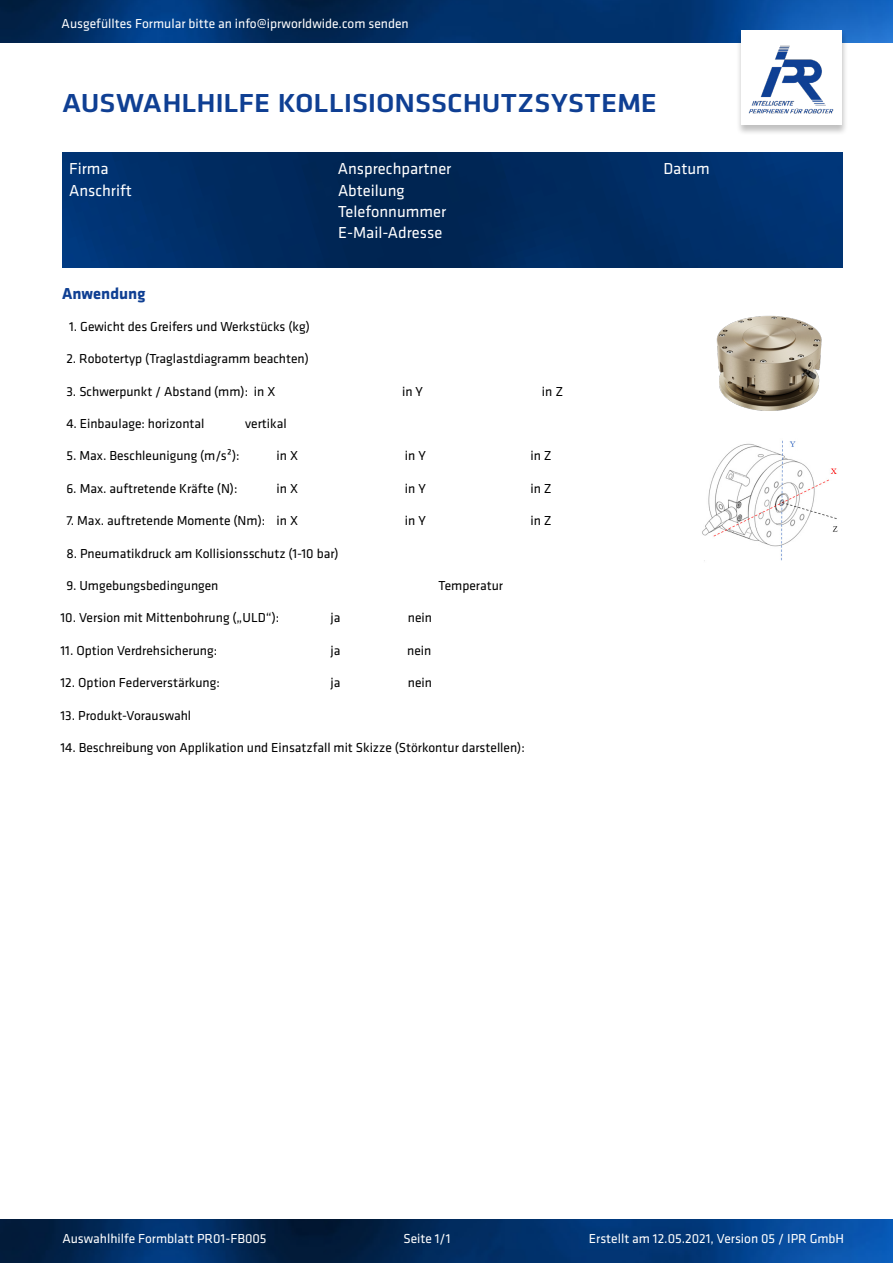
<style>
.page{position:relative;width:893px;height:1263px;background:#fff}
.page>*{position:absolute;margin:0;border:0;box-sizing:border-box;transform-origin:0 0}
.t1{font:500 27px "Klavika";color:#0f3f93;scale:1.1 1}
.t2{font:16.5px/20.9px "Klavika";color:#fff}
.t3{font:700 16.5px "Klavika";color:#0f3f93}
.t4{font:13.5px "Klavika";color:#000}
.t5{font:13.5px "Klavika";color:#fff}
</style>
<div class="page">
<img style="left:716px;top:315px;width:106px;height:96px">
<img style="left:0;top:0;width:893px;height:43px">
<div style="left:736px;top:30px;width:112px;height:106px;background:#000;opacity:.25"></div>
<div style="left:741px;top:30px;width:101px;height:95px;background:#fff"></div>
<img style="left:748px;top:45px;width:86px;height:69px">
<img style="left:0;top:1219px;width:893px;height:44px">
<img style="left:702px;top:440px;width:136px;height:121px">
<img style="left:62px;top:153px;width:780px;height:115px">
<p class="t5" style="left:62px;top:15px;width:349px">Ausgefülltes Formular bitte an info@iprworldwide.com senden</p>
<h1 class="t1" style="left:62px;top:85px;width:542px">AUSWAHLHILFE KOLLISIONSSCHUTZSYSTEME</h1>
<p class="t2" style="left:69px;top:158px;width:41px">Firma</p>
<p class="t2" style="left:338px;top:158px;width:115px">Ansprechpartner</p>
<p class="t2" style="left:663px;top:158px;width:48px">Datum</p>
<p class="t2" style="left:69px;top:180px;width:64px">Anschrift</p>
<p class="t2" style="left:338px;top:179px;width:110px">Abteilung<br>Telefonnummer<br>E-Mail-Adresse</p>
<p class="t3" style="left:62px;top:282px;width:85px">Anwendung</p>
<p class="t4" style="left:69px;top:317px;width:242px">1. Gewicht des Greifers und Werkstücks (kg)</p>
<p class="t4" style="left:66px;top:350px;width:244px">2. Robotertyp (Traglastdiagramm beachten)</p>
<p class="t4" style="left:66px;top:382px;width:210px">3. Schwerpunkt / Abstand (mm): in X</p>
<p class="t4" style="left:402px;top:382px;width:22px">in Y</p>
<p class="t4" style="left:542px;top:382px;width:23px">in Z</p>
<p class="t4" style="left:66px;top:415px;width:140px">4. Einbaulage: horizontal</p>
<p class="t4" style="left:245px;top:415px;width:43px">vertikal</p>
<p class="t4" style="left:66px;top:447px;width:175px">5. Max. Beschleunigung (m/s²):</p>
<p class="t4" style="left:277px;top:447px;width:23px">in X</p>
<p class="t4" style="left:405px;top:447px;width:22px">in Y</p>
<p class="t4" style="left:530px;top:447px;width:23px">in Z</p>
<p class="t4" style="left:66px;top:479px;width:173px">6. Max. auftretende Kräfte (N):</p>
<p class="t4" style="left:277px;top:479px;width:23px">in X</p>
<p class="t4" style="left:405px;top:479px;width:22px">in Y</p>
<p class="t4" style="left:530px;top:479px;width:23px">in Z</p>
<p class="t4" style="left:66px;top:512px;width:233px">7. Max. auftretende Momente (Nm): in X</p>
<p class="t4" style="left:405px;top:512px;width:22px">in Y</p>
<p class="t4" style="left:530px;top:512px;width:23px">in Z</p>
<p class="t4" style="left:66px;top:544px;width:274px">8. Pneumatikdruck am Kollisionsschutz (1-10 bar)</p>
<p class="t4" style="left:66px;top:577px;width:154px">9. Umgebungsbedingungen</p>
<p class="t4" style="left:439px;top:577px;width:66px">Temperatur</p>
<p class="t4" style="left:61px;top:609px;width:220px">10. Version mit Mittenbohrung („ULD“):</p>
<p class="t4" style="left:331px;top:609px;width:11px">ja</p>
<p class="t4" style="left:408px;top:609px;width:26px">nein</p>
<p class="t4" style="left:61px;top:641px;width:158px">11. Option Verdrehsicherung:</p>
<p class="t4" style="left:331px;top:641px;width:11px">ja</p>
<p class="t4" style="left:407px;top:641px;width:26px">nein</p>
<p class="t4" style="left:61px;top:674px;width:161px">12. Option Federverstärkung:</p>
<p class="t4" style="left:331px;top:674px;width:11px">ja</p>
<p class="t4" style="left:408px;top:674px;width:26px">nein</p>
<p class="t4" style="left:61px;top:706px;width:132px">13. Produkt-Vorauswahl</p>
<p class="t4" style="left:61px;top:739px;width:466px">14. Beschreibung von Applikation und Einsatzfall mit Skizze (Störkontur darstellen):</p>
<p class="t5" style="left:62px;top:1230px;width:206px">Auswahlhilfe Formblatt PR01-FB005</p>
<p class="t5" style="left:589px;top:1230px;width:257px">Erstellt am 12.05.2021, Version 05 / IPR GmbH</p>
<p class="t5" style="left:403px;top:1230px;width:48px">Seite 1/1</p>
</div>
